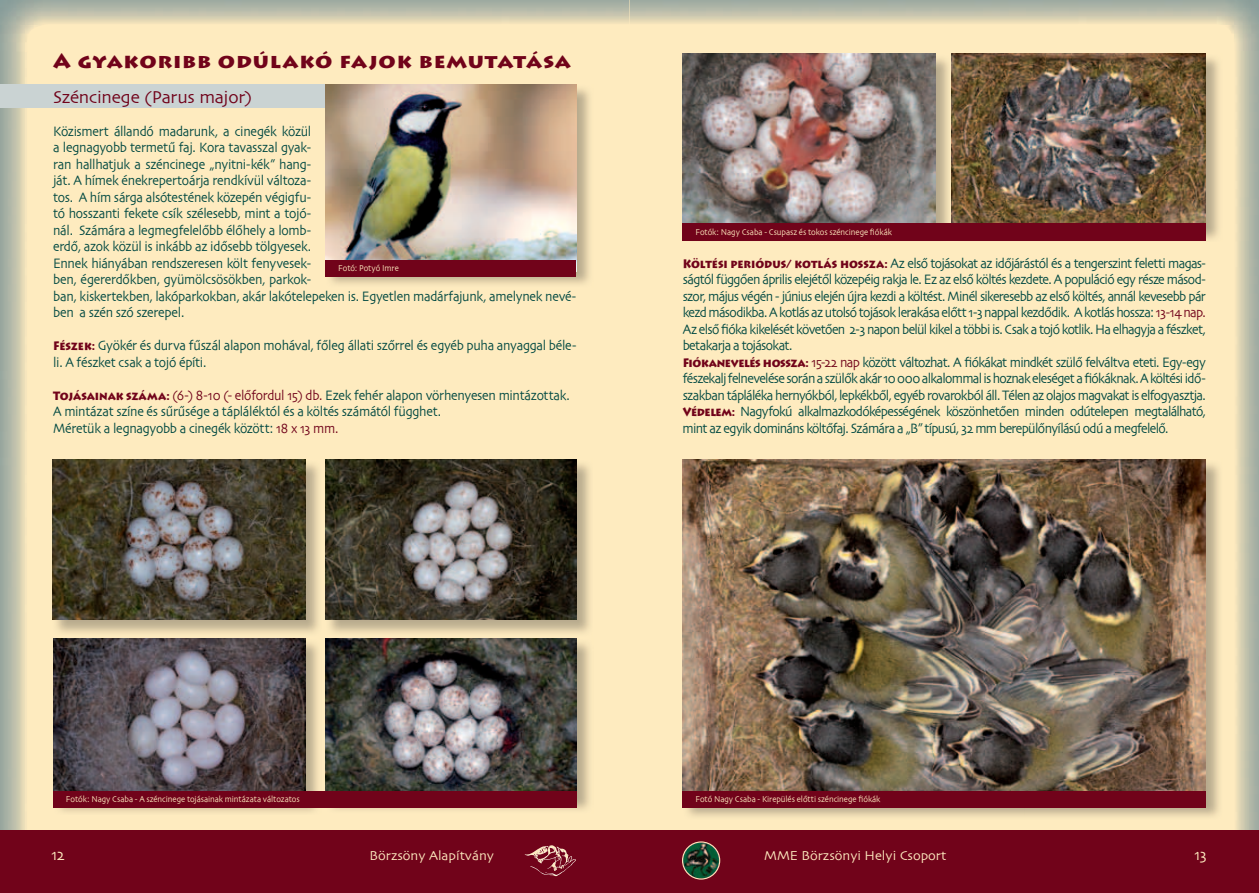
<style>
.page{position:relative;width:1259px;height:893px;background:#fff}
.page>*{position:absolute;margin:0;border:0;box-sizing:border-box;transform-origin:0 0}
.t1{font:900 19.95px "Lithos Pro";letter-spacing:.035em;color:#71031a;scale:1.05 1}
.t2{font:18px "Skia";letter-spacing:-.015em;color:#71031a}
.t3{font:16.5px "Skia";color:#feebbf;scale:.9 1}
.t4{font:14.25px/16.5px "Skia";letter-spacing:-.055em;color:#004841;scale:.9 1}
.t5{font:14.25px/16.5px "Skia";letter-spacing:-.035em;color:#004841;scale:.9 1}
.t6{font:13.5px "Skia";color:#feebbf}
.t7{font:9px "Skia";letter-spacing:-.005em;color:#feebbf;scale:.9 1}
.s1{font-family:"Lithos Pro";font-weight:900;font-size:12px;color:#71031a}
.s2{color:#71031a}
</style>
<div class="page">
<div style="left:0;top:0;width:629px;height:893px;background:#feebbf"></div>
<img style="left:0;top:52px;width:27px;height:779px">
<div style="left:0;top:831px;width:629px;height:62px;background:#71031a"></div>
<img style="left:525px;top:845px;width:50px;height:26px">
<div style="left:629px;top:0;width:630px;height:893px;background:#feebbf"></div>
<img style="left:1234px;top:52px;width:25px;height:779px">
<div style="left:629px;top:831px;width:630px;height:62px;background:#71031a"></div>
<img style="left:683px;top:842px;width:36px;height:36px;border-radius:18px">
<div style="left:682px;top:841px;width:38px;height:39px;border:1px solid #feebbf;border-radius:50%"></div>
<div style="left:0;top:84px;width:576px;height:24px;background:#cad3d3"></div>
<img style="left:330px;top:84px;width:260px;height:200px">
<img style="left:325px;top:84px;width:251px;height:176px">
<img style="left:334px;top:638px;width:256px;height:172px">
<img style="left:325px;top:638px;width:251px;height:153px">
<img style="left:687px;top:459px;width:533px;height:358px">
<img style="left:682px;top:459px;width:523px;height:332px">
<div style="left:325px;top:260px;width:251px;height:17px;background:#71031a"></div>
<img style="left:682px;top:53px;width:537px;height:188px">
<img style="left:682px;top:54px;width:253px;height:170px">
<div style="left:682px;top:791px;width:523px;height:17px;background:#71031a"></div>
<img style="left:52px;top:459px;width:267px;height:174px">
<img style="left:53px;top:459px;width:252px;height:160px">
<img style="left:325px;top:459px;width:265px;height:174px">
<img style="left:325px;top:459px;width:251px;height:160px">
<img style="left:59px;top:638px;width:259px;height:174px">
<img style="left:53px;top:638px;width:252px;height:153px">
<div style="left:53px;top:791px;width:523px;height:17px;background:#71031a"></div>
<img style="left:951px;top:54px;width:254px;height:170px">
<div style="left:682px;top:224px;width:523px;height:17px;background:#71031a"></div>
<h1 class="t1" style="left:53px;top:49px;width:494px">A gyakoribb odúlakó fajok bemutatása</h1>
<p class="t2" style="left:53px;top:86px;width:200px">Széncinege (Parus major)</p>
<p class="t5" style="left:53px;top:124px;width:583px">Közismert állandó madarunk, a cinegék közül<br>a legnagyobb termetű faj. Kora tavasszal gyak-<br>ran hallhatjuk a széncinege „nyitni-kék” hang-<br>ját. A hímek énekrepertoárja rendkívül változa-<br>tos. A hím sárga alsótestének közepén végigfu-<br>tó hosszanti fekete csík szélesebb, mint a tojó-<br>nál. Számára a legmegfelelőbb élőhely a lomb-<br>erdő, azok közül is inkább az idősebb tölgyesek.<br>Ennek hiányában rendszeresen költ fenyvesek-<br>ben, égererdőkben, gyümölcsösökben, parkok-<br>ban, kiskertekben, lakóparkokban, akár lakótelepeken is. Egyetlen madárfajunk, amelynek nevé&shy;ben a szén szó szerepel.</p>
<p class="t5" style="left:53px;top:338px;width:583px"><span class="s1">Fészek:</span> Gyökér és durva fűszál alapon mohával, főleg állati szőrrel és egyéb puha anyaggal béle&shy;li. A fészket csak a tojó építi.</p>
<p class="t5" style="left:53px;top:388px;width:576px"><span class="s1">Tojásainak száma:</span> <span class="s2">(6-) 8-10 (- előfordul 15) db.</span> Ezek fehér alapon vörhenyesen mintázottak.<br>A mintázat színe és sűrűsége a tápláléktól és a költés számától függhet.<br>Méretük a legnagyobb a cinegék között: <span class="s2">18 x 13 mm.</span></p>
<p class="t7" style="left:338px;top:263px;width:69px">Fotó: Potyó Imre</p>
<p class="t7" style="left:695px;top:227px;width:220px">Fotók: Nagy Csaba - Csupasz és tokos széncinege fiókák</p>
<p class="t4" style="left:682px;top:256px;width:583px"><span class="s1">Költési periódus/ kotlás hossza:</span> Az első tojásokat az időjárástól és a tengerszint feletti magas&shy;ságtól függően április elejétől közepéig rakja le. Ez az első költés kezdete. A populáció egy része másod&shy;szor, május végén - június elején újra kezdi a költést. Minél sikeresebb az első költés, annál kevesebb pár kezd másodikba. A kotlás az utolsó tojások lerakása előtt 1-3 nappal kezdődik. A kotlás hossza: <span class="s2">13-14 nap.<br></span>Az első fióka kikelését követően 2-3 napon belül kikel a többi is. Csak a tojó kotlik. Ha elhagyja a fészket, betakarja a tojásokat.<br><span class="s1">Fiókanevelés hossza:</span> <span class="s2">15-22 nap</span> között változhat. A fiókákat mindkét szülő felváltva eteti. Egy-egy fészekalj felnevelése során a szülők akár 10 000 alkalommal is hoznak eleséget a fiókáknak. A költési idő&shy;szakban tápláléka hernyókból, lepkékből, egyéb rovarokból áll. Télen az olajos magvakat is elfogyasztja.<br><span class="s1">Védelem:</span> Nagyfokú alkalmazkodóképességének köszönhetően minden odútelepen megtalálható, mint az egyik domináns költőfaj. Számára a „B” típusú, 32 mm berepülőnyílású odú a megfelelő.</p>
<p class="t7" style="left:66px;top:794px;width:261px">Fotók: Nagy Csaba - A széncinege tojásainak mintázata változatos</p>
<p class="t7" style="left:695px;top:794px;width:207px">Fotó Nagy Csaba - Kirepülés előtti széncinege fiókák</p>
<p class="t3" style="left:51px;top:845px;width:16px">12</p>
<p class="t6" style="left:369px;top:848px;width:126px">Börzsöny Alapítvány</p>
<p class="t6" style="left:764px;top:848px;width:184px">MME Börzsönyi Helyi Csoport</p>
<p class="t3" style="left:1194px;top:845px;width:15px">13</p>
</div>
